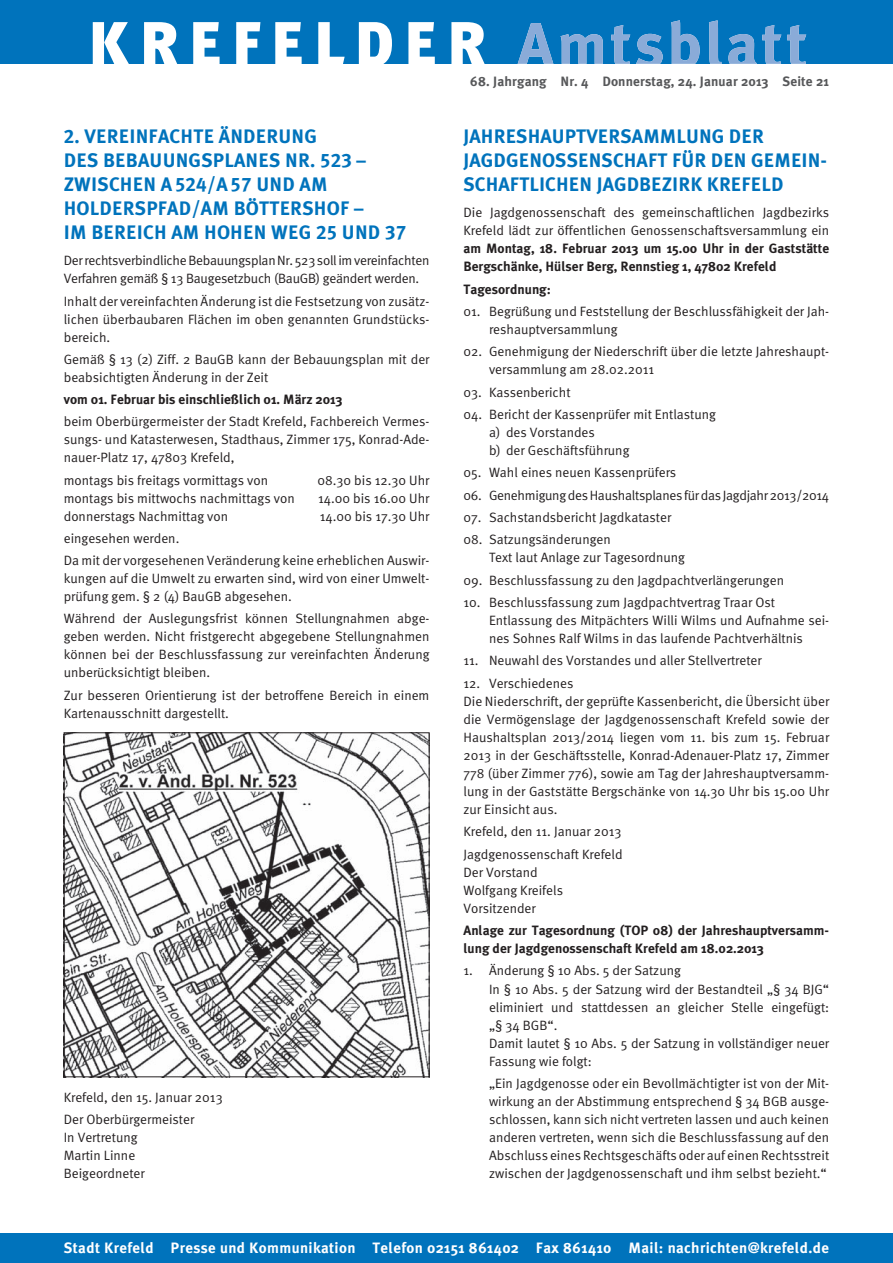
<style>
.page{position:relative;width:893px;height:1263px;background:#fff}
.page>*{position:absolute;margin:0;border:0;box-sizing:border-box;transform-origin:0 0}
.t1{font:700 19.5px/24px "Meta Plus";letter-spacing:.01em;color:#0073bc}
.t2{font:700 15px "Meta Plus";letter-spacing:.025em;color:#fff}
.t3{font:13.5px/18px "Meta Normal";color:#231f20}
.t4{font:700 13.5px/18px "Meta Plus";color:#231f20}
.t5{font:13.5px/18px "Meta Normal";letter-spacing:-.02em;color:#231f20}
.t6{font:700 13.5px "Meta Plus";letter-spacing:.01em;color:#57585a}
.s1{font-family:"Meta Plus Bold Caps";font-weight:400}
</style>
<div class="page">
<div style="left:0;top:0;width:893px;height:64px;background:#0073bc"></div>
<svg style="left:93px;top:22px;width:392px;height:42px"></svg>
<svg style="left:517px;top:20px;width:289px;height:44px"></svg>
<div style="left:0;top:1233px;width:893px;height:30px;background:#0073bc"></div>
<img style="left:66px;top:734px;width:362px;height:341px">
<div style="left:64px;top:732px;width:366px;height:345px;border:1px solid #231f20"></div>
<h1 class="t1" style="left:64px;top:125px;width:344px"><span class="s1">2.</span> VEREINFACHTE ÄNDERUNG<br>DES BEBAUUNGSPLANES NR. <span class="s1">523</span> –<br>ZWISCHEN A <span class="s1">524</span>/A <span class="s1">57</span> UND AM<br>HOLDERSPFAD/AM BÖTTERSHOF –<br>IM BEREICH AM HOHEN WEG <span class="s1">25</span> UND <span class="s1">37</span></h1>
<p class="t5" style="left:64px;top:253px;width:367px">Der rechtsverbindliche Bebauungsplan Nr. 523 soll im vereinfachten<br>Verfahren gemäß § 13 Baugesetzbuch (BauGB) geändert werden.</p>
<p class="t3" style="left:64px;top:293px;width:367px;text-align:justify">Inhalt der vereinfachten Änderung ist die Festsetzung von zusätz&shy;lichen überbaubaren Flächen im oben genannten Grundstücks&shy;bereich.</p>
<p class="t3" style="left:64px;top:351px;width:367px">Gemäß § 13 (2) Ziff. 2 BauGB kann der Bebauungsplan mit der beabsichtigten Änderung in der Zeit</p>
<p class="t4" style="left:64px;top:391px;width:280px">vom 01. Februar bis einschließlich 01. März 2013</p>
<p class="t3" style="left:64px;top:414px;width:367px;text-align:justify">beim Oberbürgermeister der Stadt Krefeld, Fachbereich Vermes&shy;sungs- und Katasterwesen, Stadthaus, Zimmer 175, Konrad-Ade&shy;nauer-Platz 17, 47803 Krefeld,</p>
<p class="t3" style="left:64px;top:472px;width:206px">montags bis freitags vormittags von</p>
<p class="t3" style="left:317px;top:472px;width:114px">08.30 bis 12.30 Uhr</p>
<p class="t3" style="left:64px;top:490px;width:232px">montags bis mittwochs nachmittags von</p>
<p class="t3" style="left:318px;top:490px;width:113px">14.00 bis 16.00 Uhr</p>
<p class="t3" style="left:64px;top:508px;width:166px">donnerstags Nachmittag von</p>
<p class="t3" style="left:320px;top:508px;width:111px">14.00 bis 17.30 Uhr</p>
<p class="t3" style="left:64px;top:528px;width:367px;line-height:22.2px">eingesehen werden.<br>Da mit der vorgesehenen Veränderung keine erheblichen Auswir-</p>
<p class="t3" style="left:64px;top:570px;width:367px">kungen auf die Umwelt zu erwarten sind, wird von einer Umwelt&shy;prüfung gem. § 2 (4) BauGB abgesehen.</p>
<p class="t3" style="left:64px;top:611px;width:367px;text-align:justify">Während der Auslegungsfrist können Stellungnahmen abge&shy;geben werden. Nicht fristgerecht abgegebene Stellungnahmen können bei der Beschlussfassung zur vereinfachten Änderung unberücksichtigt bleiben.</p>
<p class="t3" style="left:64px;top:687px;width:367px">Zur besseren Orientierung ist der betroffene Bereich in einem<br>Kartenausschnitt dargestellt.</p>
<p class="t3" style="left:64px;top:1087px;width:160px;line-height:22.2px">Krefeld, den 15. Januar 2013<br>Der Oberbürgermeister</p>
<p class="t3" style="left:64px;top:1129px;width:82px">In Vertretung<br>Martin Linne<br>Beigeordneter</p>
<p class="t6" style="left:470px;top:76px;width:360px">68. Jahrgang Nr. 4 Donnerstag, 24. Januar 2013 Seite 21</p>
<h1 class="t1" style="left:463px;top:125px;width:365px">JAHRESHAUPTVERSAMMLUNG DER<br>JAGDGENOSSENSCHAFT FÜR DEN GEMEIN-<br>SCHAFTLICHEN JAGDBEZIRK KREFELD</h1>
<p class="t3" style="left:463px;top:205px;width:367px">Die Jagdgenossenschaft des gemeinschaftlichen Jagdbezirks<br>Krefeld lädt zur öffentlichen Genossenschaftsversammlung ein</p>
<p class="t4" style="left:463px;top:241px;width:367px">am Montag, 18. Februar 2013 um 15.00 Uhr in der Gaststätte<br>Bergschänke, Hülser Berg, Rennstieg 1, 47802 Krefeld</p>
<p class="t4" style="left:463px;top:281px;width:89px">Tagesordnung:</p>
<p class="t3" style="left:489px;top:303px;width:342px;text-indent:-26px">01. Begrüßung und Feststellung der Beschlussfähigkeit der Jah&shy;reshauptversammlung</p>
<p class="t3" style="left:489px;top:344px;width:342px;text-indent:-26px">02. Genehmigung der Niederschrift über die letzte Jahreshaupt&shy;versammlung am 28.02.2011</p>
<p class="t3" style="left:463px;top:384px;width:109px">03. Kassenbericht</p>
<p class="t3" style="left:489px;top:406px;width:228px;text-indent:-26px">04. Bericht der Kassenprüfer mit Entlastung a) des Vorstandes<br>b) der Geschäftsführung</p>
<p class="t3" style="left:463px;top:465px;width:214px">05. Wahl eines neuen Kassenprüfers</p>
<p class="t5" style="left:463px;top:487px;width:367px">06. Genehmigung des Haushaltsplanes für das Jagdjahr 2013/2014</p>
<p class="t3" style="left:463px;top:509px;width:209px">07. Sachstandsbericht Jagdkataster</p>
<p class="t3" style="left:489px;top:532px;width:198px;text-indent:-26px">08. Satzungsänderungen<br>Text laut Anlage zur Tagesordnung</p>
<p class="t3" style="left:463px;top:572px;width:322px">09. Beschlussfassung zu den Jagdpachtverlängerungen</p>
<p class="t3" style="left:489px;top:594px;width:342px;text-indent:-26px">10. Beschlussfassung zum Jagdpachtvertrag Traar Ost<br>Entlassung des Mitpächters Willi Wilms und Aufnahme sei&shy;nes Sohnes Ralf Wilms in das laufende Pachtverhältnis</p>
<p class="t3" style="left:463px;top:653px;width:300px">11. Neuwahl des Vorstandes und aller Stellvertreter</p>
<p class="t3" style="left:463px;top:675px;width:367px">12. Verschiedenes<br>Die Niederschrift, der geprüfte Kassenbericht, die Übersicht über die Vermögenslage der Jagdgenossenschaft Krefeld sowie der Haushaltsplan 2013/2014 liegen vom 11. bis zum 15. Februar 2013 in der Geschäftsstelle, Konrad-Adenauer-Platz 17, Zimmer 778 (über Zimmer 776), sowie am Tag der Jahreshauptversamm&shy;lung in der Gaststätte Bergschänke von 14.30 Uhr bis 15.00 Uhr zur Einsicht aus.</p>
<p class="t3" style="left:463px;top:821px;width:161px;line-height:22.4px">Krefeld, den 11. Januar 2013<br>Jagdgenossenschaft Krefeld</p>
<p class="t3" style="left:463px;top:864px;width:101px">Der Vorstand<br>Wolfgang Kreifels<br>Vorsitzender</p>
<p class="t4" style="left:463px;top:922px;width:367px">Anlage zur Tagesordnung (TOP 08) der Jahreshauptversamm&shy;lung der Jagdgenossenschaft Krefeld am 18.02.2013</p>
<p class="t3" style="left:489px;top:963px;width:342px;text-indent:-26px">1. Änderung § 10 Abs. 5 der Satzung<br>In § 10 Abs. 5 der Satzung wird der Bestandteil „§ 34 BJG“ eliminiert und stattdessen an gleicher Stelle eingefügt: „§ 34 BGB“.<br>Damit lautet § 10 Abs. 5 der Satzung in vollständiger neuer Fassung wie folgt:</p>
<p class="t3" style="left:489px;top:1075px;width:342px;text-align:justify">„Ein Jagdgenosse oder ein Bevollmächtigter ist von der Mit&shy;wirkung an der Abstimmung entsprechend § 34 BGB ausge&shy;schlossen, kann sich nicht vertreten lassen und auch keinen anderen vertreten, wenn sich die Beschlussfassung auf den Abschluss eines Rechtsgeschäfts oder auf einen Rechtsstreit zwischen der Jagdgenossenschaft und ihm selbst bezieht.“</p>
<p class="t2" style="left:64px;top:1242px;width:767px">Stadt Krefeld Presse und Kommunikation Telefon 02151 861402 Fax 861410 Mail: nachrichten@krefeld.de</p>
</div>
